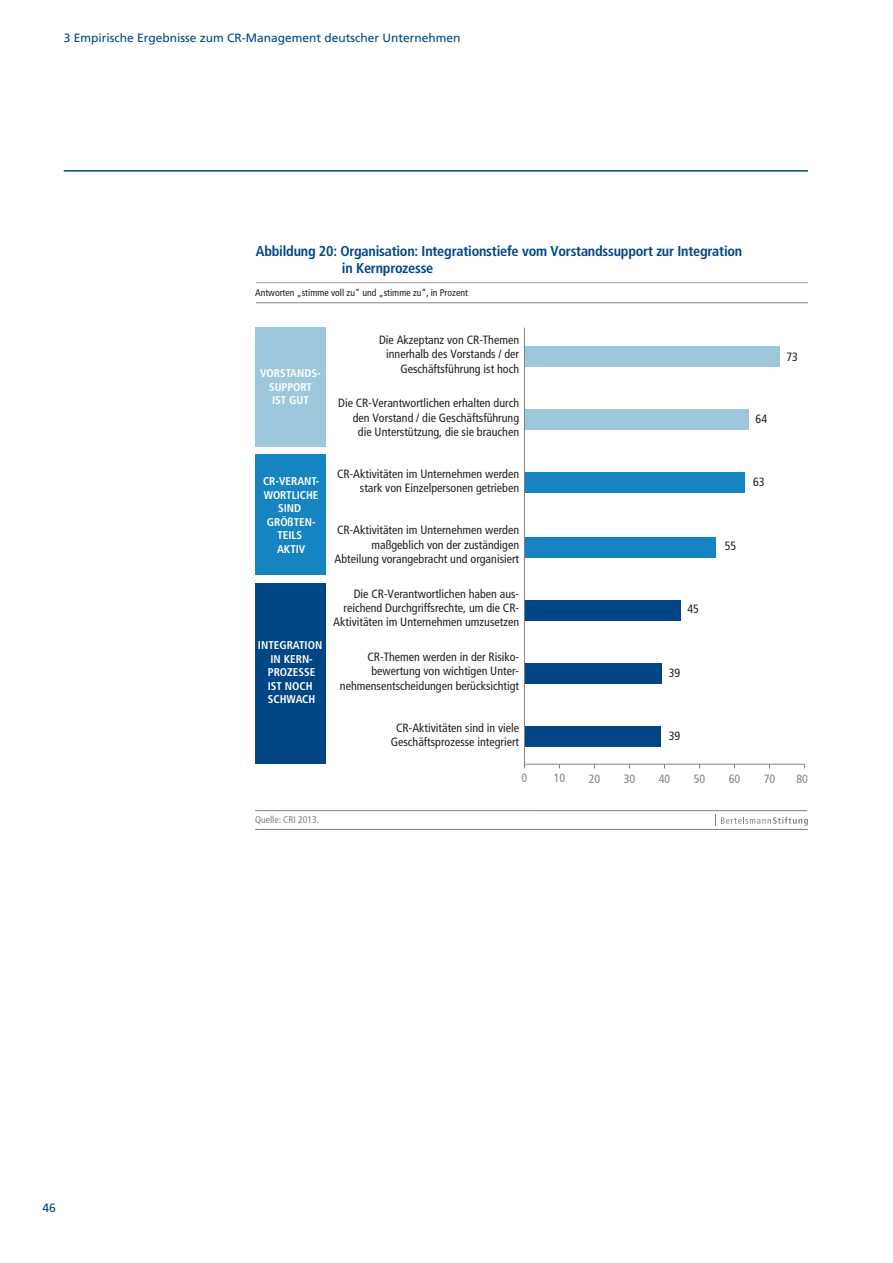
<style>
.page{position:relative;width:893px;height:1263px;background:#fff}
.page>*{position:absolute;margin:0;border:0;box-sizing:border-box;transform-origin:0 0}
.t1{font:700 condensed 14.25px/17.1px "Frutiger LT Com";letter-spacing:-.015em;color:#004684}
.t2{font:condensed 12px/14.4px "Frutiger";color:#231f20;text-align:right}
.t3{font:12px "Frutiger LT Com";color:#004684}
.t4{font:condensed 12px "Frutiger";color:#808285}
.t5{font:condensed 12px "Frutiger LT Com";color:#231f20}
.t6{font:700 condensed 11.25px/13.5px "Frutiger LT Com";color:#fff;text-align:center}
.t7{font:condensed 9.75px "Frutiger LT Com";color:#231f20}
.t8{font:condensed 9.75px "Frutiger LT Com";color:#808285}
</style>
<div class="page">
<hr style="left:64px;top:170px;width:744px;height:2px;background:#004684">
<div style="left:525px;top:347px;width:255px;height:20px;background:#9ec7db"></div>
<div style="left:525px;top:410px;width:224px;height:20px;background:#9ec7db"></div>
<div style="left:525px;top:473px;width:220px;height:20px;background:#1684c0"></div>
<div style="left:525px;top:537px;width:191px;height:21px;background:#1684c0"></div>
<div style="left:525px;top:600px;width:156px;height:21px;background:#004684"></div>
<div style="left:525px;top:663px;width:137px;height:21px;background:#004684"></div>
<div style="left:525px;top:726px;width:135px;height:21px;background:#004684"></div>
<hr style="left:256px;top:282px;width:552px;height:1px;background:#b2b3b7">
<hr style="left:256px;top:302px;width:552px;height:1px;background:#808285">
<hr style="left:255px;top:829px;width:553px;height:1px;background:#808285">
<hr style="left:255px;top:810px;width:552px;height:1px;background:#808285">
<svg style="left:715px;top:814px;width:93px;height:12px"></svg>
<hr style="left:524px;top:764px;width:280px;height:1px;background:#808285">
<hr style="left:524px;top:328px;width:1px;height:438px;background:#808285">
<div style="left:255px;top:327px;width:70px;height:119px;background:#9ec7db"></div>
<div style="left:255px;top:454px;width:70px;height:121px;background:#1684c0"></div>
<div style="left:255px;top:583px;width:70px;height:180px;background:#004684"></div>
<p class="t3" style="left:64px;top:31px;width:398px">3 Empirische Ergebnisse zum CR-Management deutscher Unternehmen</p>
<p class="t1" style="left:342px;top:242px;width:402px;text-indent:-86px">Abbildung 20: Organisation: Integrationstiefe vom Vorstandssupport zur Integration in Kernprozesse</p>
<p class="t7" style="left:255px;top:287px;width:214px">Antworten „stimme voll zu“ und „stimme zu“, in Prozent</p>
<p class="t6" style="left:260px;top:367px;width:62px">VORSTANDS-<br>SUPPORT<br>IST GUT</p>
<p class="t2" style="left:379px;top:333px;width:142px">Die Akzeptanz von CR-Themen innerhalb des Vorstands / der<br>Geschäftsführung ist hoch</p>
<p class="t2" style="left:338px;top:396px;width:183px">Die CR-Verantwortlichen erhalten durch den Vorstand / die Geschäftsführung die Unterstützung, die sie brauchen</p>
<p class="t6" style="left:263px;top:475px;width:58px">CR-VERANT-<br>WORTLICHE<br>SIND<br>GRÖßTEN-<br>TEILS<br>AKTIV</p>
<p class="t6" style="left:258px;top:639px;width:66px">INTEGRATION<br>IN KERN-<br>PROZESSE<br>IST NOCH<br>SCHWACH</p>
<p class="t2" style="left:337px;top:467px;width:184px">CR-Aktivitäten im Unternehmen werden stark von Einzelpersonen getrieben</p>
<p class="t2" style="left:335px;top:523px;width:186px">CR-Aktivitäten im Unternehmen werden maßgeblich von der zuständigen<br>Abteilung vorangebracht und organisiert</p>
<p class="t2" style="left:333px;top:586px;width:187px">Die CR-Verantwortlichen haben aus&shy;reichend Durchgriffsrechte, um die CR-<br>Aktivitäten im Unternehmen umzusetzen</p>
<p class="t2" style="left:340px;top:650px;width:181px">CR-Themen werden in der Risiko&shy;bewertung von wichtigen Unter&shy;nehmensentscheidungen berücksichtigt</p>
<p class="t2" style="left:391px;top:720px;width:130px;text-align:center">CR-Aktivitäten sind in viele<br>Geschäftsprozesse integriert</p>
<p class="t5" style="left:687px;top:602px;width:13px">45</p>
<p class="t5" style="left:669px;top:666px;width:13px">39</p>
<p class="t5" style="left:669px;top:729px;width:13px">39</p>
<p class="t5" style="left:756px;top:412px;width:13px">64</p>
<p class="t5" style="left:753px;top:474px;width:13px">63</p>
<p class="t5" style="left:725px;top:539px;width:13px">55</p>
<p class="t5" style="left:786px;top:350px;width:13px">73</p>
<p class="t8" style="left:255px;top:814px;width:66px">Quelle: CRI 2013.</p>
<p class="t4" style="left:522px;top:770px;width:7px">0</p>
<p class="t4" style="left:554px;top:770px;width:13px">10</p>
<p class="t4" style="left:589px;top:772px;width:13px">20</p>
<p class="t4" style="left:624px;top:772px;width:13px">30</p>
<p class="t4" style="left:659px;top:772px;width:13px">40</p>
<p class="t4" style="left:694px;top:772px;width:13px">50</p>
<p class="t4" style="left:729px;top:772px;width:13px">60</p>
<p class="t4" style="left:764px;top:772px;width:13px">70</p>
<p class="t4" style="left:796px;top:772px;width:13px">80</p>
<p class="t3" style="left:43px;top:1201px;width:15px">46</p>
</div>
